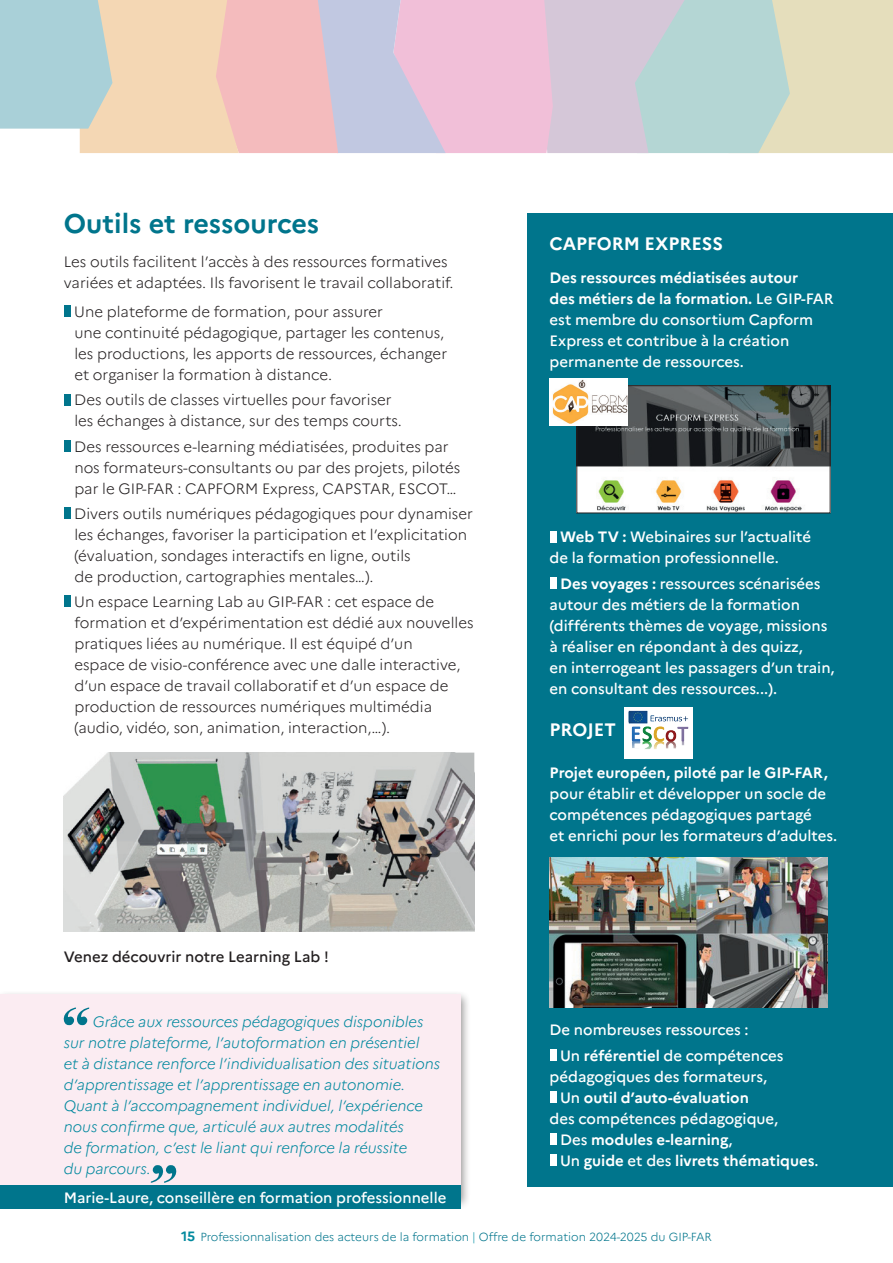
<style>
.page{position:relative;width:893px;height:1263px;background:#fff}
.page>*{position:absolute;margin:0;border:0;box-sizing:border-box;transform-origin:0 0}
.t1{font:700 27px "Marianne";color:#00758c}
.t2{font:700 18px "Marianne";color:#fff}
.t3{font:300 15px/21px "Marianne";color:#231f20}
.t4{font:500 15px/21px "Marianne";color:#fff}
.t5{font:italic 300 15px/21px "Marianne";color:#00889e}
.t6{font:700 15px "Marianne";color:#fff}
.t7{font:500 15px "Marianne";color:#231f20}
.t8{font:300 11.7px "Marianne";color:#00758c}
.s1{font-weight:700}
.s2{font-weight:500}
.s3{font-weight:700;font-size:13.5px;color:#00899e}
.s4{color:#0d92a6}
</style>
<div class="page">
<svg style="left:0;top:0;width:893px;height:153px"></svg>
<div style="left:527px;top:213px;width:366px;height:973px;background:#00758c"></div>
<img style="left:578px;top:387px;width:250px;height:124px">
<div style="left:576px;top:385px;width:254px;height:128px;border:1px solid #231f20"></div>
<img style="left:550px;top:379px;width:78px;height:46px">
<div style="left:550px;top:531px;width:6px;height:11px;background:#fff"></div>
<div style="left:550px;top:577px;width:6px;height:12px;background:#fff"></div>
<img style="left:550px;top:857px;width:277px;height:150px">
<div style="left:550px;top:1049px;width:6px;height:12px;background:#fff"></div>
<div style="left:550px;top:1091px;width:6px;height:12px;background:#fff"></div>
<div style="left:550px;top:1133px;width:6px;height:12px;background:#fff"></div>
<div style="left:550px;top:1154px;width:6px;height:12px;background:#fff"></div>
<img style="left:624px;top:707px;width:68px;height:50px">
<div style="left:64px;top:306px;width:7px;height:11px;background:#00758c"></div>
<div style="left:64px;top:394px;width:7px;height:11px;background:#00758c"></div>
<div style="left:64px;top:440px;width:7px;height:12px;background:#00758c"></div>
<div style="left:64px;top:507px;width:7px;height:12px;background:#00758c"></div>
<div style="left:64px;top:596px;width:7px;height:11px;background:#00758c"></div>
<img style="left:64px;top:753px;width:410px;height:178px">
<svg style="left:451px;top:753px;width:23px;height:24px"></svg>
<div style="left:0;top:990px;width:471px;height:220px;background:#231f20;opacity:.46"></div>
<div style="left:0;top:994px;width:460px;height:203px;background:#fbecf2"></div>
<div style="left:0;top:1185px;width:460px;height:24px;background:#00758c"></div>
<svg style="left:63px;top:1007px;width:26px;height:18px"></svg>
<svg style="left:151px;top:1165px;width:26px;height:18px"></svg>
<h1 class="t1" style="left:64px;top:207px;width:257px">Outils et ressources</h1>
<p class="t3" style="left:64px;top:251px;width:391px">Les outils facilitent l’accès à des ressources formatives variées et adaptées. Ils favorisent le travail collaboratif.</p>
<p class="t3" style="left:74px;top:301px;width:374px">Une plateforme de formation, pour assurer<br>une continuité pédagogique, partager les contenus, les productions, les apports de ressources, échanger et organiser la formation à distance.</p>
<p class="t3" style="left:74px;top:389px;width:329px">Des outils de classes virtuelles pour favoriser les échanges à distance, sur des temps courts.</p>
<p class="t3" style="left:74px;top:436px;width:388px">Des ressources e-learning médiatisées, produites par nos formateurs-consultants ou par des projets, pilotés par le GIP-FAR : CAPFORM Express, CAPSTAR, ESCOT…</p>
<p class="t3" style="left:74px;top:503px;width:400px">Divers outils numériques pédagogiques pour dynamiser les échanges, favoriser la participation et l’explicitation (évaluation, sondages interactifs en ligne, outils<br>de production, cartographies mentales…).</p>
<p class="t3" style="left:74px;top:591px;width:401px">Un espace Learning Lab au GIP-FAR : cet espace de formation et d’expérimentation est dédié aux nouvelles pratiques liées au numérique. Il est équipé d’un<br>espace de visio-conférence avec une dalle interactive, d’un espace de travail collaboratif et d’un espace de production de ressources numériques multimédia (audio, vidéo, son, animation, interaction,…).</p>
<p class="t7" style="left:64px;top:947px;width:267px">Venez découvrir notre Learning Lab !</p>
<p class="t5" style="left:64px;top:1011px;width:378px;text-indent:29px">Grâce aux ressources pédagogiques disponibles sur notre plateforme, l’autoformation en présentiel<br>et à distance renforce l’individualisation des situations d’apprentissage et l’apprentissage en autonomie.<br>Quant à l’accompagnement individuel, l’expérience nous confirme que, articulé aux autres modalités<br>de formation, c’est le liant qui renforce la réussite<br>du parcours.</p>
<p class="t4" style="left:64px;top:1187px;width:384px">Marie-Laure, conseillère en formation professionnelle</p>
<p class="t2" style="left:550px;top:232px;width:175px">CAPFORM EXPRESS</p>
<p class="t4" style="left:550px;top:267px;width:286px"><span class="s1">Des ressources médiatisées autour<br>des métiers de la formation.</span> Le GIP-FAR est membre du consortium Capform Express et contribue à la création permanente de ressources.</p>
<p class="t4" style="left:550px;top:526px;width:263px;text-indent:11px"><span class="s1">Web TV :</span> Webinaires sur l’actualité de la formation professionnelle.</p>
<p class="t4" style="left:550px;top:573px;width:287px;text-indent:11px"><span class="s1">Des voyages :</span> ressources scénarisées autour des métiers de la formation (différents thèmes de voyage, missions à réaliser en répondant à des quizz,<br>en interrogeant les passagers d’un train, en consultant des ressources...).</p>
<p class="t2" style="left:550px;top:718px;width:68px">PROJET</p>
<p class="t6" style="left:550px;top:764px;width:280px">Projet européen, piloté par le GIP-FAR,</p>
<p class="t4" style="left:550px;top:783px;width:289px">pour établir et développer un socle de compétences pédagogiques partagé<br>et enrichi pour les formateurs d’adultes.</p>
<p class="t4" style="left:560px;top:1017px;width:225px;line-height:25.2px;text-indent:-11px">De nombreuses ressources :<br>Un <span class="s1">référentiel</span> de compétences</p>
<p class="t4" style="left:550px;top:1066px;width:219px">pédagogiques des formateurs,</p>
<p class="t6" style="left:560px;top:1088px;width:190px"><span class="s2">Un</span> outil d’auto-évaluation</p>
<p class="t4" style="left:550px;top:1108px;width:230px">des compétences pédagogique,</p>
<p class="t6" style="left:560px;top:1130px;width:174px"><span class="s2">Des</span> modules e-learning<span class="s2">,</span></p>
<p class="t6" style="left:560px;top:1151px;width:260px"><span class="s2">Un</span> guide <span class="s2">et des</span> livrets thématiques<span class="s2">.</span></p>
<p class="t8" style="left:181px;top:1230px;width:532px"><span class="s3">15</span> Professionnalisation des acteurs de la formation <span class="s4">|</span> Offre de formation 2024-2025 du GIP-FAR</p>
</div>
